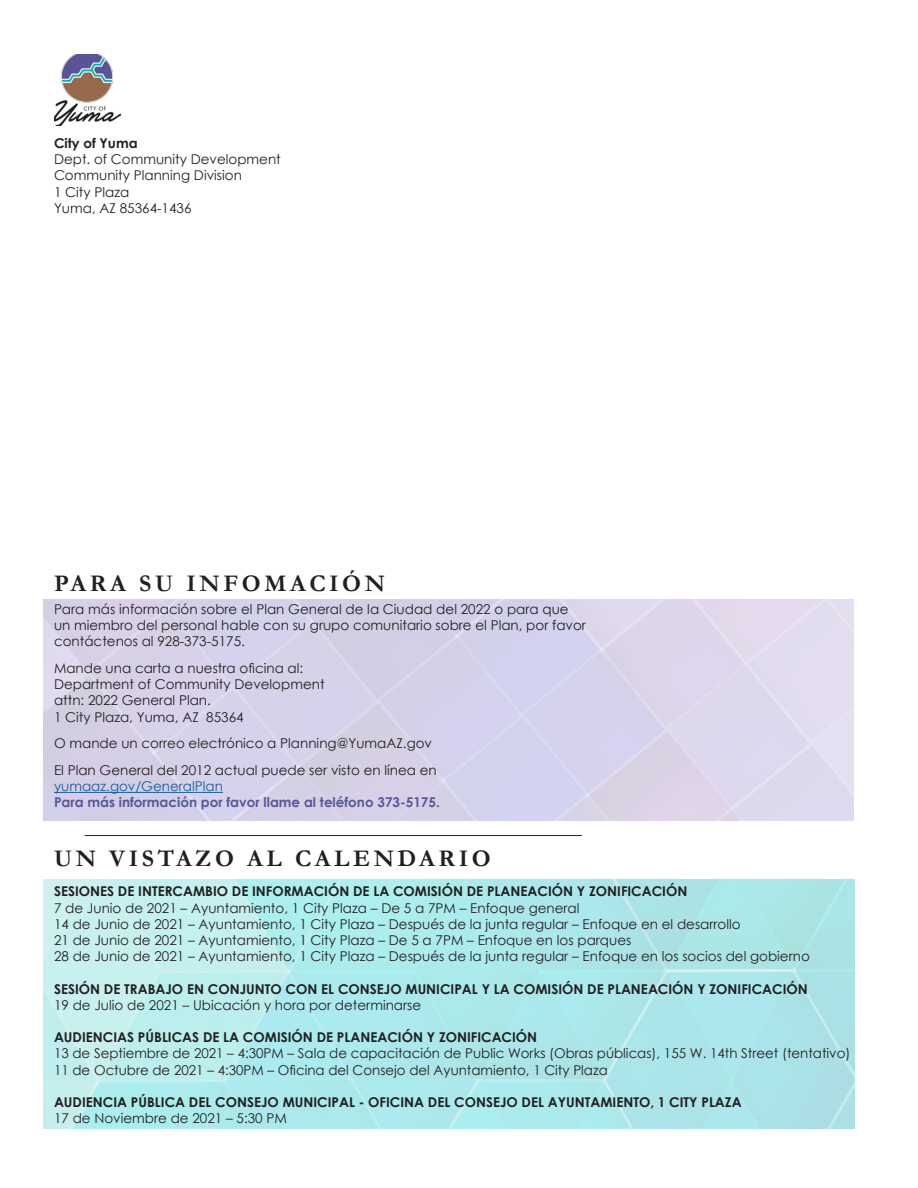
<style>
.page{position:relative;width:918px;height:1188px;background:#fff}
.page>*{position:absolute;margin:0;border:0;box-sizing:border-box;transform-origin:0 0}
.t1{font:700 24px "Garamond";letter-spacing:.15em;color:#231f20}
.t2{font:13.5px/16.2px "Century Gothic";color:#231f20}
.t3{font:700 13.5px "Century Gothic";color:#231f20}
.t4{font:700 13.5px/16.2px "Century Gothic";color:#59579c}
.s1{font-weight:400;color:#231f20}
.s2{font-weight:400;color:#175d9e}
</style>
<div class="page">
<img style="left:44px;top:880px;width:810px;height:249px">
<hr style="left:54px;top:792px;width:169px;height:1px;background:#175d9e">
<hr style="left:85px;top:835px;width:497px;height:1px;background:#231f20">
<img style="left:54px;top:54px;width:67px;height:71px">
<p class="t3" style="left:54px;top:133px;width:85px">City of Yuma</p>
<p class="t2" style="left:54px;top:151px;width:228px">Dept. of Community Development</p>
<p class="t2" style="left:54px;top:167px;width:189px">Community Planning Division</p>
<p class="t2" style="left:54px;top:183px;width:77px">1 City Plaza</p>
<p class="t2" style="left:54px;top:200px;width:139px">Yuma, AZ 85364-1436</p>
<p class="t1" style="left:54px;top:567px;width:333px">PARA SU INFOMACIÓN</p>
<p class="t2" style="left:54px;top:601px;width:534px">Para más información sobre el Plan General de la Ciudad del 2022 o para que un miembro del personal hable con su grupo comunitario sobre el Plan, por favor contáctenos al 928-373-5175.</p>
<p class="t2" style="left:54px;top:660px;width:272px">Mande una carta a nuestra oficina al:<br>Department of Community Development attn: 2022 General Plan.<br>1 City Plaza, Yuma, AZ 85364</p>
<p class="t2" style="left:54px;top:735px;width:380px">O mande un correo electrónico a Planning@YumaAZ.gov</p>
<p class="t4" style="left:54px;top:761px;width:387px"><span class="s1">El Plan General del 2012 actual puede ser visto en línea en </span><span class="s2">yumaaz.gov/GeneralPlan<br></span>Para más información por favor llame al teléfono 373-5175.</p>
<p class="t1" style="left:54px;top:842px;width:438px">UN VISTAZO AL CALENDARIO</p>
<p class="t3" style="left:54px;top:881px;width:635px">SESIONES DE INTERCAMBIO DE INFORMACIÓN DE LA COMISIÓN DE PLANEACIÓN Y ZONIFICACIÓN</p>
<p class="t2" style="left:54px;top:899px;width:527px">7 de Junio de 2021 – Ayuntamiento, 1 City Plaza – De 5 a 7PM – Enfoque general</p>
<p class="t2" style="left:54px;top:916px;width:688px">14 de Junio de 2021 – Ayuntamiento, 1 City Plaza – Después de la junta regular – Enfoque en el desarrollo</p>
<p class="t2" style="left:54px;top:932px;width:579px">21 de Junio de 2021 – Ayuntamiento, 1 City Plaza – De 5 a 7PM – Enfoque en los parques</p>
<p class="t2" style="left:54px;top:948px;width:757px">28 de Junio de 2021 – Ayuntamiento, 1 City Plaza – Después de la junta regular – Enfoque en los socios del gobierno</p>
<p class="t3" style="left:54px;top:978px;width:755px">SESIÓN DE TRABAJO EN CONJUNTO CON EL CONSEJO MUNICIPAL Y LA COMISIÓN DE PLANEACIÓN Y ZONIFICACIÓN</p>
<p class="t2" style="left:54px;top:997px;width:369px">19 de Julio de 2021 – Ubicación y hora por determinarse</p>
<p class="t3" style="left:54px;top:1027px;width:485px">AUDIENCIAS PÚBLICAS DE LA COMISIÓN DE PLANEACIÓN Y ZONIFICACIÓN</p>
<p class="t2" style="left:54px;top:1045px;width:798px">13 de Septiembre de 2021 – 4:30PM – Sala de capacitación de Public Works (Obras públicas), 155 W. 14th Street (tentativo)</p>
<p class="t2" style="left:54px;top:1061px;width:555px">11 de Octubre de 2021 – 4:30PM – Oficina del Consejo del Ayuntamiento, 1 City Plaza</p>
<p class="t3" style="left:54px;top:1092px;width:689px">AUDIENCIA PÚBLICA DEL CONSEJO MUNICIPAL - OFICINA DEL CONSEJO DEL AYUNTAMIENTO, 1 CITY PLAZA</p>
<p class="t2" style="left:54px;top:1110px;width:234px">17 de Noviembre de 2021 – 5:30 PM</p>
</div>
